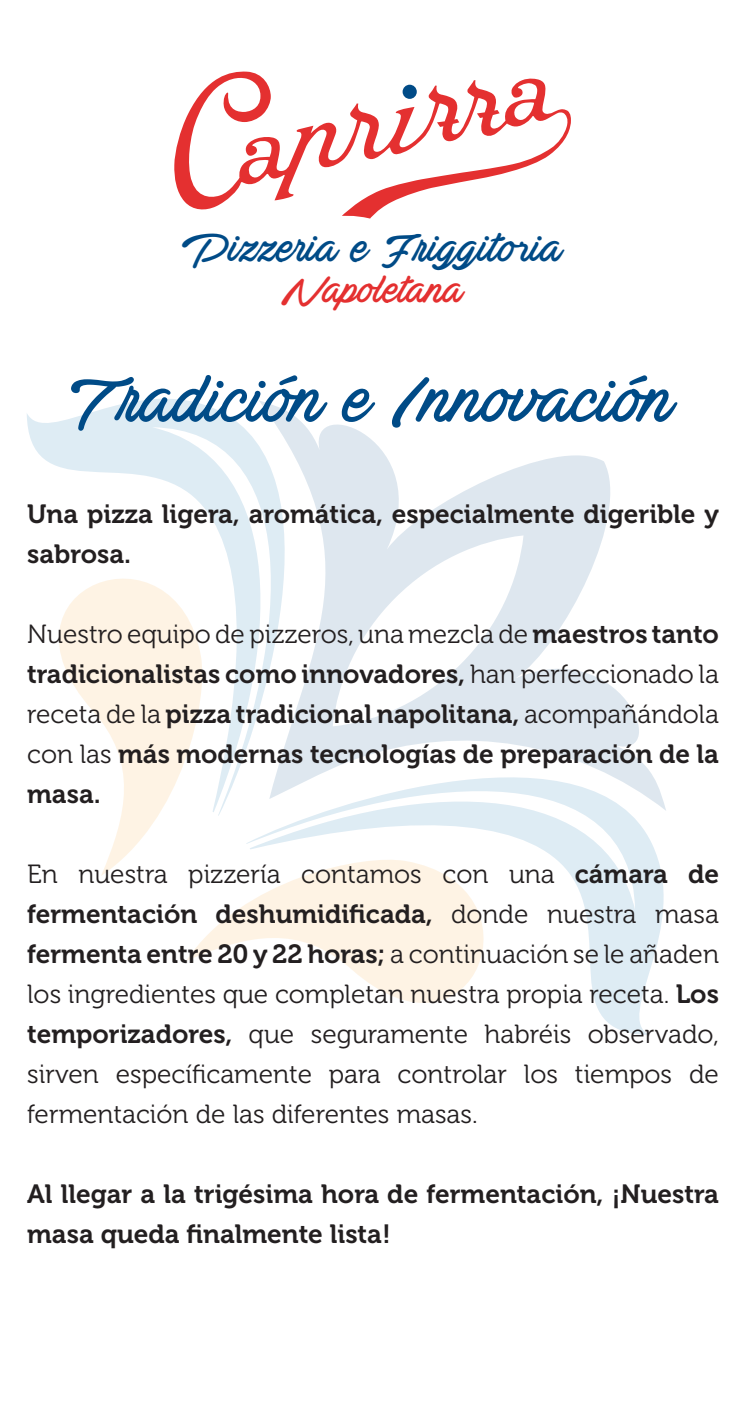
<style>
.page{position:relative;width:745px;height:1418px;background:#fff}
.page>*{position:absolute;margin:0;border:0;box-sizing:border-box;transform-origin:0 0}
.t1{font:75px "Actonia Hand PERSONALUSE";letter-spacing:-.01em;color:#004b87}
.t2{font:46.25px "Actonia Hand PERSONALUSE";color:#004b87}
.t3{font:43.12px "Actonia Hand PERSONALUSE";letter-spacing:-.01em;color:#e43030}
.t4{font:26.25px/40px "Museo 700";color:#231f20}
.t5{font:26.25px/40px "Museo 300";color:#231f20;text-align:justify}
.s1{font-family:"Museo 300"}
.s2{font-family:"Museo 700"}
</style>
<div class="page">
<svg style="left:101px;top:815px;width:57px;height:61px"></svg>
<svg style="left:186px;top:904px;width:60px;height:57px"></svg>
<svg style="left:246px;top:811px;width:418px;height:224px"></svg>
<svg style="left:27px;top:399px;width:314px;height:416px"></svg>
<svg style="left:258px;top:399px;width:408px;height:412px"></svg>
<svg style="left:174px;top:71px;width:396px;height:147px"></svg>
<div style="left:402px;top:85px;width:14px;height:14px;background:#004b87;border-radius:50%"></div>
<p class="t2" style="left:182px;top:224px;width:381px">Pizzeria e Friggitoria</p>
<p class="t3" style="left:281px;top:268px;width:183px">Napoletana</p>
<p class="t1" style="left:71px;top:361px;width:604px">Tradición e Innovación</p>
<p class="t4" style="left:27px;top:494px;width:692px">Una pizza ligera, aromática, especialmente digerible y sabrosa.</p>
<p class="t4" style="left:27px;top:614px;width:692px;text-align:justify"><span class="s1">Nuestro equipo de pizzeros, una mezcla de</span> maestros tanto tradicionalistas como innovadores, <span class="s1">han perfeccionado la receta de la</span> pizza tradicional napolitana, <span class="s1">acompañándola con las</span> más modernas tecnologías de preparación de la masa.</p>
<p class="t5" style="left:27px;top:854px;width:692px">En nuestra pizzería contamos con una <span class="s2">cámara de fermentación deshumidificada,</span> donde nuestra masa <span class="s2">fermenta entre 20 y 22 horas;</span> a continuación se le añaden los ingredientes que completan nuestra propia receta. <span class="s2">Los temporizadores,</span> que seguramente habréis observado, sirven específicamente para controlar los tiempos de fermentación de las diferentes masas.</p>
<p class="t4" style="left:27px;top:1174px;width:692px">Al llegar a la trigésima hora de fermentación, ¡Nuestra masa queda finalmente lista!</p>
</div>
